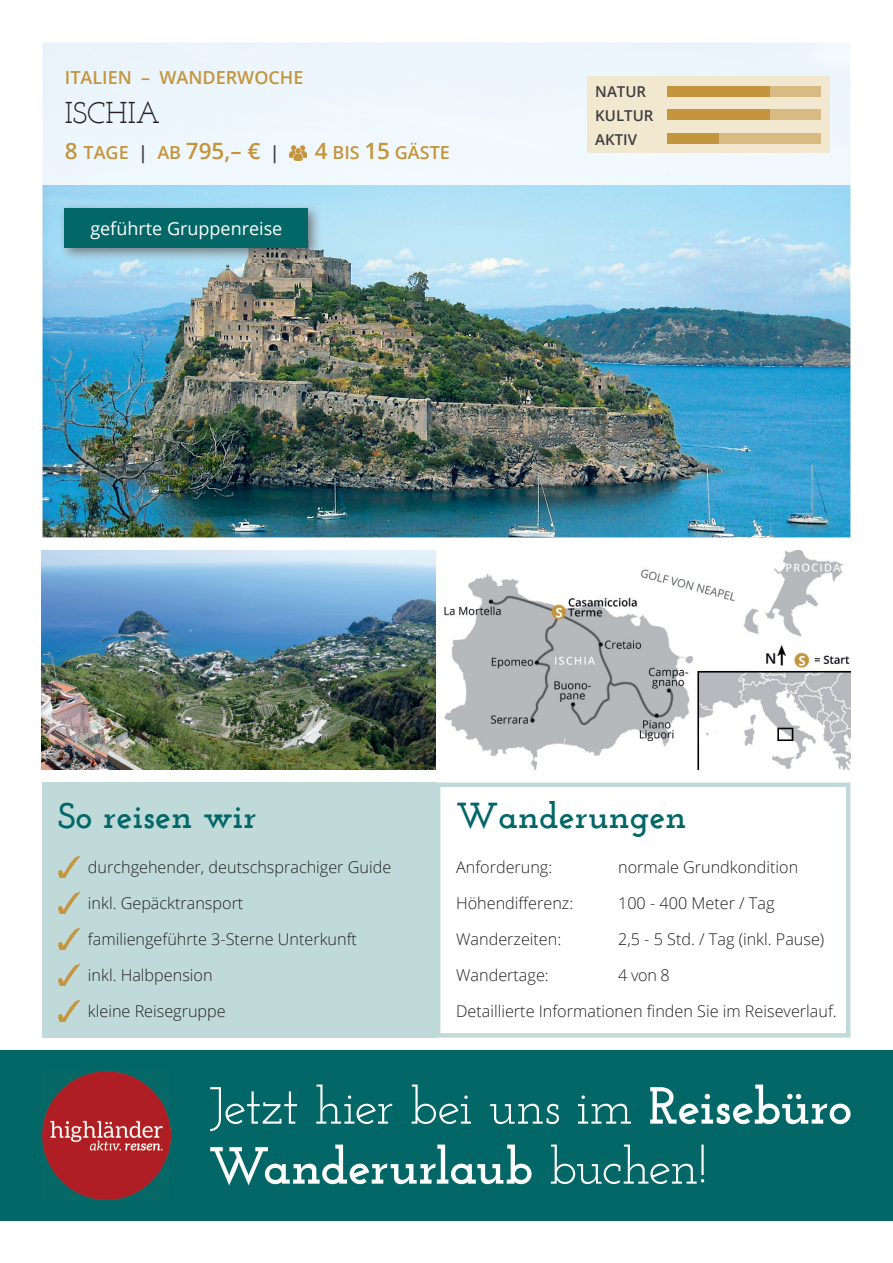
<style>
.page{position:relative;width:893px;height:1263px;background:#fff}
.page>*{position:absolute;margin:0;border:0;box-sizing:border-box;transform-origin:0 0}
.t1{font:52.2px/60px "Josefin Slab";letter-spacing:-.015em;color:#fff}
.t2{font:700 36px "Josefin Slab";color:#046767}
.t3{font:30px "Josefin Slab";color:#231f20}
.t4{font:600 22.5px "Open Sans";color:#c4953c}
.t5{font:600 18px "Open Sans";color:#c4953c}
.t6{font:18px "Open Sans";color:#fff}
.t7{font:300 16.2px "Open Sans";color:#231f20}
.t8{font:600 15px/24px "Open Sans";color:#3e3e3f}
.s1{font-size:18px}
.s2{font-size:18px;color:#3e3e3f}
.s3{font-size:22.5px}
.s4{font-weight:700}
</style>
<div class="page">
<img style="left:43px;top:185px;width:807px;height:352px">
<div style="left:43px;top:43px;width:592px;height:142px;background:#edf7fc"></div>
<div style="left:797px;top:90px;width:53px;height:95px;background:#f0f8fc"></div>
<img style="left:289px;top:146px;width:17px;height:14px">
<div style="left:587px;top:77px;width:242px;height:76px;background:#f1e8cf"></div>
<div style="left:668px;top:133px;width:153px;height:11px;background:#d9ba82"></div>
<div style="left:668px;top:109px;width:153px;height:11px;background:#d9ba82"></div>
<div style="left:668px;top:86px;width:153px;height:10px;background:#d9ba82"></div>
<div style="left:668px;top:86px;width:102px;height:10px;background:#c4953c"></div>
<div style="left:668px;top:109px;width:102px;height:11px;background:#c4953c"></div>
<div style="left:668px;top:133px;width:51px;height:11px;background:#c4953c"></div>
<div style="left:0;top:1050px;width:893px;height:170px;background:#046767"></div>
<img style="left:43px;top:1071px;width:127px;height:128px">
<div style="left:43px;top:782px;width:393px;height:255px;background:#c0dada"></div>
<img style="left:58px;top:856px;width:22px;height:21px">
<img style="left:58px;top:892px;width:22px;height:21px">
<img style="left:58px;top:928px;width:22px;height:21px">
<img style="left:58px;top:964px;width:22px;height:21px">
<img style="left:58px;top:1000px;width:22px;height:21px">
<svg style="left:436px;top:782px;width:414px;height:255px"></svg>
<img style="left:444px;top:550px;width:406px;height:220px">
<img style="left:41px;top:550px;width:395px;height:220px">
<img style="left:59px;top:203px;width:264px;height:59px">
<div style="left:65px;top:208px;width:243px;height:40px;background:#046767"></div>
<p class="t5" style="left:65px;top:65px;width:240px">ITALIEN – WANDERWOCHE</p>
<h3 class="t3" style="left:65px;top:95px;width:97px">ISCHIA</h3>
<h3 class="t4" style="left:65px;top:135px;width:216px">8 <span class="s1">TAGE</span> <span class="s2">|</span> <span class="s1">AB</span> 795,– € <span class="s2">|</span></h3>
<p class="t5" style="left:315px;top:140px;width:136px"><span class="s3">4</span> BIS <span class="s3">15</span> GÄSTE</p>
<p class="t6" style="left:90px;top:216px;width:194px">geführte Gruppenreise</p>
<p class="t8" style="left:595px;top:79px;width:60px">NATUR<br>KULTUR<br>AKTIV</p>
<h2 class="t2" style="left:58px;top:794px;width:200px">So reisen wir</h2>
<p class="t7" style="left:88px;top:856px;width:305px">durchgehender, deutschsprachiger Guide</p>
<p class="t7" style="left:88px;top:892px;width:157px">inkl. Gepäcktransport</p>
<p class="t7" style="left:88px;top:928px;width:271px">familiengeführte 3-Sterne Unterkunft</p>
<p class="t7" style="left:88px;top:964px;width:126px">inkl. Halbpension</p>
<p class="t7" style="left:88px;top:1000px;width:139px">kleine Reisegruppe</p>
<h2 class="t2" style="left:456px;top:794px;width:232px">Wanderungen</h2>
<p class="t7" style="left:456px;top:856px;width:98px">Anforderung:</p>
<p class="t7" style="left:618px;top:856px;width:182px">normale Grundkondition</p>
<p class="t7" style="left:456px;top:892px;width:119px">Höhendifferenz:</p>
<p class="t7" style="left:618px;top:892px;width:158px">100 - 400 Meter / Tag</p>
<p class="t7" style="left:456px;top:928px;width:107px">Wanderzeiten:</p>
<p class="t7" style="left:618px;top:928px;width:208px">2,5 - 5 Std. / Tag (inkl. Pause)</p>
<p class="t7" style="left:456px;top:964px;width:94px">Wandertage:</p>
<p class="t7" style="left:618px;top:964px;width:53px">4 von 8</p>
<p class="t7" style="left:456px;top:1000px;width:382px">Detaillierte Informationen finden Sie im Reiseverlauf.</p>
<h1 class="t1" style="left:208px;top:1076px;width:645px">Jetzt hier bei uns im <span class="s4">Reisebüro<br>Wanderurlaub</span> buchen!</h1>
</div>
